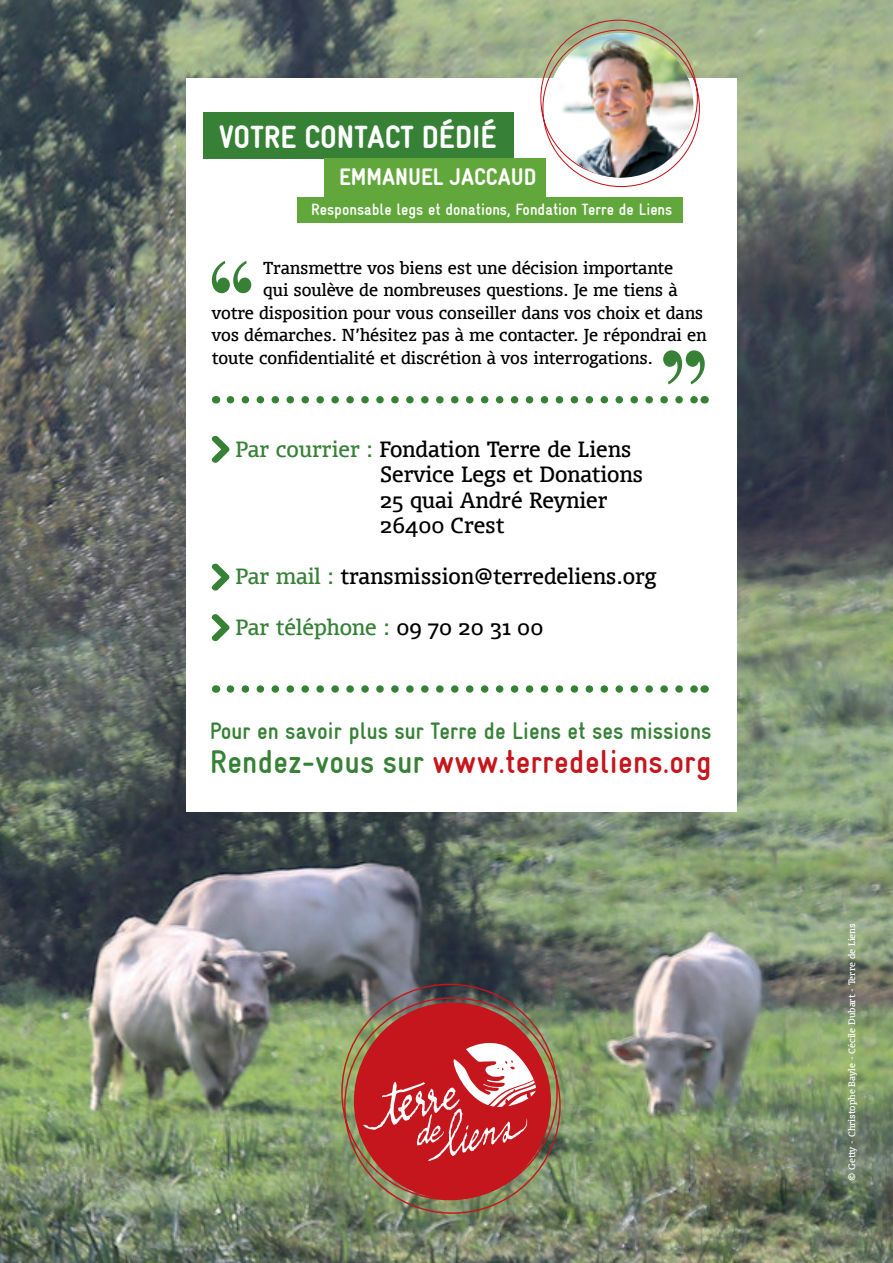
<style>
.page{position:relative;width:893px;height:1263px;background:#fff}
.page>*{position:absolute;margin:0;border:0;box-sizing:border-box;transform-origin:0 0}
.t1{font:700 condensed 33px "Gravur";letter-spacing:.01em;color:#c4161c}
.t2{font:900 condensed 32.4px "Gravur";color:#fff}
.t3{font:700 condensed 24px "Gravur";color:#378137}
.t4{font:900 condensed 24px "Gravur";color:#fff}
.t5{font:21px/25.5px "Olsen";color:#000}
.t6{font:21px "Olsen";color:#378137}
.t7{font:16.5px "Olsen";color:#000}
.t8{font:700 condensed 16.5px "Gravur";color:#fff}
.t9{font:9px "Olsen";color:#fff}
.s1{color:#378137}
.s2{color:#000}
</style>
<div class="page">
<img style="left:0;top:0;width:893px;height:1263px">
<img style="left:341px;top:984px;width:220px;height:230px">
<svg style="left:363px;top:1040px;width:173px;height:121px"></svg>
<div style="left:186px;top:79px;width:551px;height:733px;background:#fff"></div>
<div style="left:204px;top:112px;width:310px;height:47px;background:#378137"></div>
<div style="left:324px;top:159px;width:222px;height:38px;background:#62a73b"></div>
<div style="left:298px;top:197px;width:385px;height:26px;background:#62a73b"></div>
<svg style="left:540px;top:20px;width:160px;height:167px"></svg>
<img style="left:548px;top:33px;width:145px;height:145px;border-radius:73px">
<svg style="left:212px;top:261px;width:39px;height:32px"></svg>
<svg style="left:663px;top:350px;width:42px;height:34px"></svg>
<svg style="left:211px;top:435px;width:19px;height:28px"></svg>
<svg style="left:211px;top:563px;width:19px;height:28px"></svg>
<svg style="left:211px;top:614px;width:19px;height:28px"></svg>
<svg style="left:230px;top:396px;width:467px;height:7px"></svg>
<svg style="left:230px;top:685px;width:467px;height:8px"></svg>
<h2 class="t2" style="left:219px;top:119px;width:279px">VOTRE CONTACT DÉDIÉ</h2>
<h3 class="t4" style="left:339px;top:163px;width:199px">EMMANUEL JACCAUD</h3>
<p class="t8" style="left:311px;top:200px;width:363px">Responsable legs et donations, Fondation Terre de Liens</p>
<p class="t7" style="left:263px;top:257px;width:411px">Transmettre vos biens est une décision importante</p>
<p class="t7" style="left:263px;top:280px;width:416px">qui soulève de nombreuses questions. Je me tiens à</p>
<p class="t7" style="left:212px;top:302px;width:493px">votre disposition pour vous conseiller dans vos choix et dans</p>
<p class="t7" style="left:212px;top:325px;width:496px">vos démarches. N’hésitez pas à me contacter. Je répondrai en</p>
<p class="t7" style="left:212px;top:347px;width:442px">toute confidentialité et discrétion à vos interrogations.</p>
<p class="t5" style="left:380px;top:436px;width:265px;text-indent:-145px"><span class="s1">Par courrier :</span> Fondation Terre de Liens<br>Service Legs et Donations<br>25 quai André Reynier<br>26400 Crest</p>
<p class="t5" style="left:235px;top:564px;width:422px"><span class="s1">Par mail :</span> transmission@terredeliens.org</p>
<p class="t6" style="left:235px;top:614px;width:309px">Par téléphone : <span class="s2">09 70 20 31 00</span></p>
<h3 class="t3" style="left:210px;top:718px;width:503px">Pour en savoir plus sur Terre de Liens et ses missions</h3>
<h1 class="t1" style="left:210px;top:744px;width:503px"><span class="s1">Rendez-vous sur</span> www.terredeliens.org</h1>
<p class="t9" style="left:846px;top:1181px;width:259px;rotate:-90deg">© Getty - Christophe Bayle - Cécile Dubart - Terre de Liens</p>
</div>
